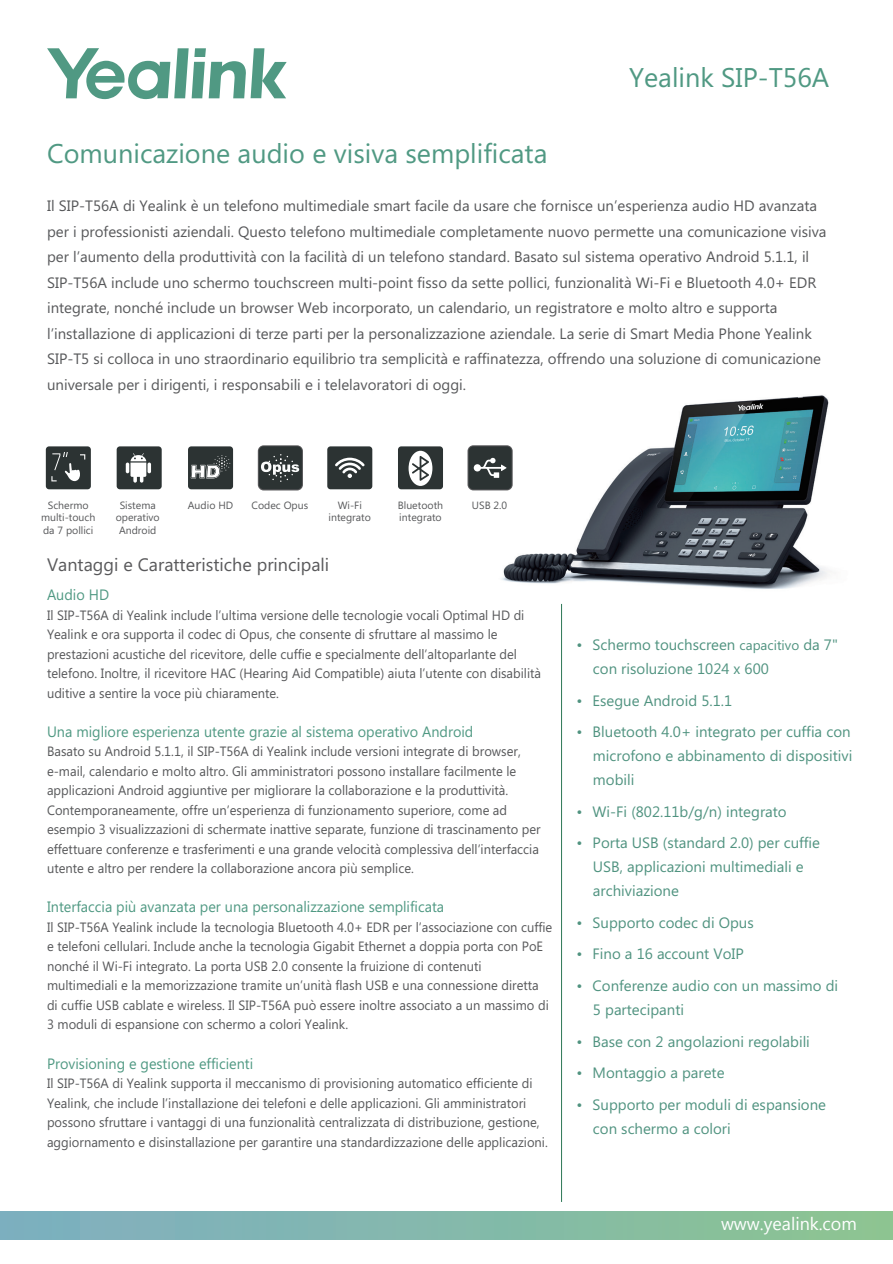
<style>
.page{position:relative;width:893px;height:1264px;background:#fff}
.page>*{position:absolute;margin:0;border:0;box-sizing:border-box;transform-origin:0 0}
.t1{font:27px "Microsoft Phags Pa";color:#509983}
.t2{font:18px "Microsoft Phags Pa";color:#59595b}
.t3{font:18px "Lao UI";color:#fff}
.t4{font:15px/25.5px "Microsoft Phags Pa";color:#57585a}
.t5{font:15px/24px "Microsoft Phags Pa";color:#509380}
.t6{font:15px "Microsoft Phags Pa";color:#509983;scale:.96 1}
.t7{font:13.5px/19.5px "Microsoft Phags Pa";color:#57585a;scale:.96 1}
.t8{font:10.5px/12.6px "Microsoft Phags Pa";color:#57585a;text-align:center}
.s1{font-size:13.5px}
</style>
<div class="page">
<img style="left:469px;top:395px;width:363px;height:232px">
<hr style="left:561px;top:603px;width:1px;height:598px;background:#2d7756">
<svg style="left:47px;top:48px;width:239px;height:51px"></svg>
<div style="left:0;top:1210px;width:892px;height:28px;background:linear-gradient(to right,#7daec2,#8cc492)"></div>
<div style="left:46px;top:446px;width:45px;height:43px;background:#2c3333;border-radius:3px"></div>
<svg style="left:51px;top:452px;width:34px;height:30px"></svg>
<div style="left:327px;top:446px;width:45px;height:43px;background:#2c3333;border-radius:3px"></div>
<svg style="left:335px;top:457px;width:29px;height:21px"></svg>
<div style="left:188px;top:446px;width:45px;height:43px;background:#2c3333;border-radius:3px"></div>
<svg style="left:191px;top:455px;width:39px;height:23px"></svg>
<div style="left:117px;top:446px;width:45px;height:43px;background:#2c3333;border-radius:3px"></div>
<svg style="left:147px;top:462px;width:4px;height:11px"></svg>
<svg style="left:126px;top:453px;width:20px;height:29px"></svg>
<div style="left:398px;top:446px;width:45px;height:43px;background:#2c3333;border-radius:3px"></div>
<svg style="left:408px;top:450px;width:24px;height:36px"></svg>
<div style="left:258px;top:445px;width:45px;height:45px;border:2px solid #59595b;border-radius:5px"></div>
<div style="left:259px;top:446px;width:43px;height:43px;background:#2c3333;border-radius:5px"></div>
<svg style="left:261px;top:454px;width:38px;height:28px"></svg>
<div style="left:467px;top:445px;width:45px;height:45px;border:2px solid #59595b;border-radius:5px"></div>
<div style="left:468px;top:446px;width:43px;height:43px;background:#2c3333;border-radius:5px"></div>
<svg style="left:473px;top:458px;width:33px;height:20px"></svg>
<h1 class="t1" style="left:629px;top:59px;width:202px">Yealink SIP-T56A</h1>
<h1 class="t1" style="left:47px;top:135px;width:502px">Comunicazione audio e visiva semplificata</h1>
<p class="t4" style="left:47px;top:192px;width:780px">Il SIP-T56A di Yealink è un telefono multimediale smart facile da usare che fornisce un’esperienza audio HD avanzata per i professionisti aziendali. Questo telefono multimediale completamente nuovo permette una comunicazione visiva per l’aumento della produttività con la facilità di un telefono standard. Basato sul sistema operativo Android 5.1.1, il SIP-T56A include uno schermo touchscreen multi-point fisso da sette pollici, funzionalità Wi-Fi e Bluetooth 4.0+ EDR integrate, nonché include un browser Web incorporato, un calendario, un registratore e molto altro e supporta l’installazione di applicazioni di terze parti per la personalizzazione aziendale. La serie di Smart Media Phone Yealink SIP-T5 si colloca in uno straordinario equilibrio tra semplicità e raffinatezza, offrendo una soluzione di comunicazione universale per i dirigenti, i responsabili e i telelavoratori di oggi.</p>
<p class="t8" style="left:41px;top:498px;width:56px">Schermo multi-touch da 7 pollici</p>
<p class="t8" style="left:120px;top:498px;width:38px">Sistema</p>
<p class="t8" style="left:188px;top:498px;width:47px">Audio HD</p>
<p class="t8" style="left:251px;top:498px;width:58px">Codec Opus</p>
<p class="t8" style="left:116px;top:510px;width:46px">operativo<br>Android</p>
<p class="t8" style="left:328px;top:498px;width:44px">Wi-Fi integrato</p>
<p class="t8" style="left:397px;top:498px;width:47px">Bluetooth</p>
<p class="t8" style="left:472px;top:498px;width:37px">USB 2.0</p>
<p class="t8" style="left:399px;top:510px;width:44px">integrato</p>
<h2 class="t2" style="left:47px;top:552px;width:284px">Vantaggi e Caratteristiche principali</h2>
<p class="t6" style="left:47px;top:584px;width:66px">Audio HD</p>
<p class="t7" style="left:47px;top:604px;width:516px">Il SIP-T56A di Yealink include l’ultima versione delle tecnologie vocali Optimal HD di Yealink e ora supporta il codec di Opus, che consente di sfruttare al massimo le prestazioni acustiche del ricevitore, delle cuffie e specialmente dell’altoparlante del telefono. Inoltre, il ricevitore HAC (Hearing Aid Compatible) aiuta l’utente con disabilità uditive a sentire la voce più chiaramente.</p>
<p class="t6" style="left:47px;top:721px;width:445px">Una migliore esperienza utente grazie al sistema operativo Android</p>
<p class="t7" style="left:47px;top:741px;width:515px">Basato su Android 5.1.1, il SIP-T56A di Yealink include versioni integrate di browser, e-mail, calendario e molto altro. Gli amministratori possono installare facilmente le applicazioni Android aggiuntive per migliorare la collaborazione e la produttività.<br>Contemporaneamente, offre un’esperienza di funzionamento superiore, come ad esempio 3 visualizzazioni di schermate inattive separate, funzione di trascinamento per effettuare conferenze e trasferimenti e una grande velocità complessiva dell’interfaccia utente e altro per rendere la collaborazione ancora più semplice.</p>
<p class="t6" style="left:47px;top:896px;width:415px">Interfaccia più avanzata per una personalizzazione semplificata</p>
<p class="t7" style="left:47px;top:916px;width:527px">Il SIP-T56A Yealink include la tecnologia Bluetooth 4.0+ EDR per l’associazione con cuffie e telefoni cellulari. Include anche la tecnologia Gigabit Ethernet a doppia porta con PoE nonché il Wi-Fi integrato. La porta USB 2.0 consente la fruizione di contenuti multimediali e la memorizzazione tramite un’unità flash USB e una connessione diretta di cuffie USB cablate e wireless. Il SIP-T56A può essere inoltre associato a un massimo di 3 moduli di espansione con schermo a colori Yealink.</p>
<p class="t6" style="left:47px;top:1052px;width:216px">Provisioning e gestione efficienti</p>
<p class="t7" style="left:47px;top:1072px;width:523px">Il SIP-T56A di Yealink supporta il meccanismo di provisioning automatico efficiente di Yealink, che include l’installazione dei telefoni e delle applicazioni. Gli amministratori possono sfruttare i vantaggi di una funzionalità centralizzata di distribuzione, gestione, aggiornamento e disinstallazione per garantire una standardizzazione delle applicazioni.</p>
<p class="t5" style="left:592px;top:632px;width:246px;text-indent:-16px">• Schermo touchscreen <span class="s1">capacitivo</span> da 7" con risoluzione 1024 x 600</p>
<p class="t5" style="left:576px;top:687px;width:157px">• Esegue Android 5.1.1</p>
<p class="t5" style="left:592px;top:719px;width:261px;text-align:justify;text-indent:-16px">• Bluetooth 4.0+ integrato per cuffia con microfono e abbinamento di dispositivi mobili</p>
<p class="t5" style="left:576px;top:798px;width:212px">• Wi-Fi (802.11b/g/n) integrato</p>
<p class="t5" style="left:592px;top:830px;width:228px;text-indent:-16px">• Porta USB (standard 2.0) per cuffie<br>USB, applicazioni multimediali e archiviazione</p>
<p class="t5" style="left:576px;top:909px;width:179px">• Supporto codec di Opus</p>
<p class="t5" style="left:576px;top:941px;width:169px">• Fino a 16 account VoIP</p>
<p class="t5" style="left:592px;top:972px;width:247px;text-indent:-16px">• Conferenze audio con un massimo di<br>5 partecipanti</p>
<p class="t5" style="left:576px;top:1028px;width:235px">• Base con 2 angolazioni regolabili</p>
<p class="t5" style="left:576px;top:1059px;width:149px">• Montaggio a parete</p>
<p class="t5" style="left:592px;top:1091px;width:234px;text-indent:-16px">• Supporto per moduli di espansione con schermo a colori</p>
<h2 class="t3" style="left:720px;top:1211px;width:137px">www.yealink.com</h2>
</div>
